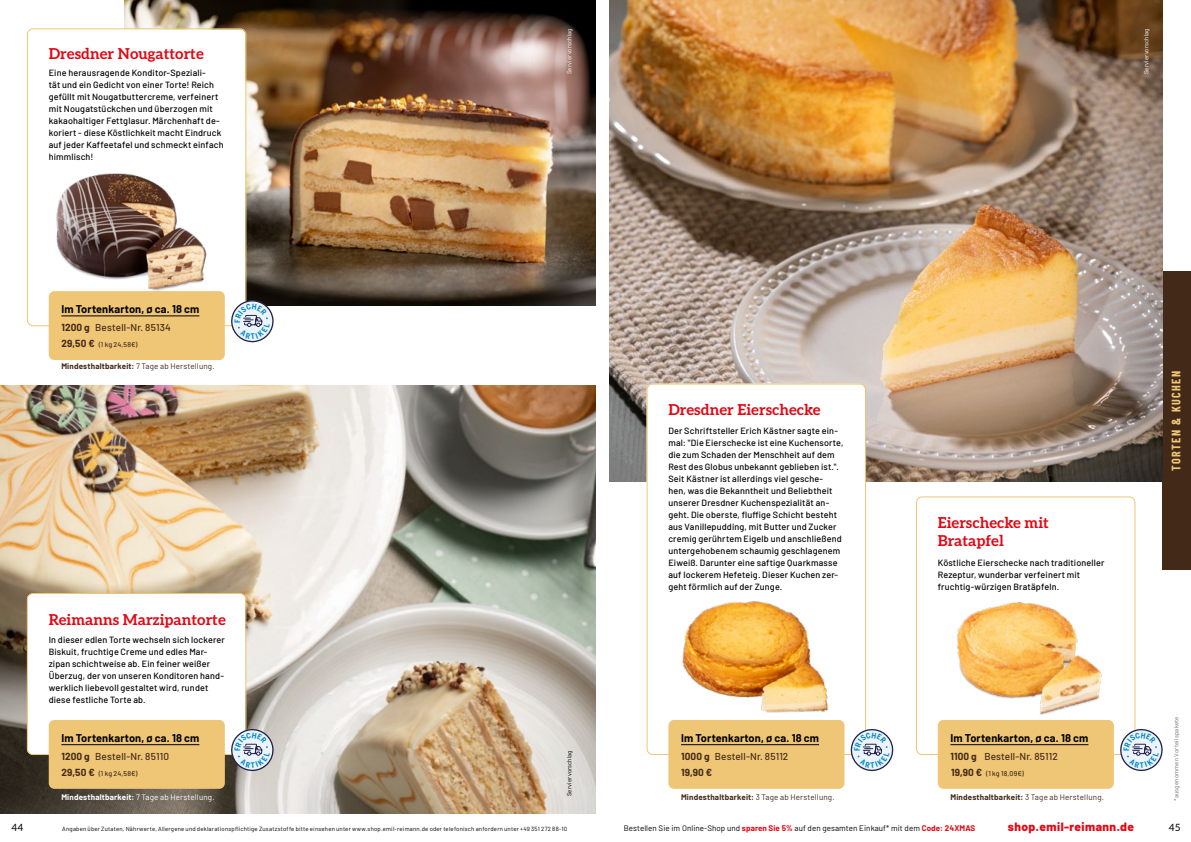
<style>
.page{position:relative;width:1191px;height:842px;background:#fff}
.page>*{position:absolute;margin:0;border:0;box-sizing:border-box;transform-origin:0 0}
.t1{font:700 15px/18px "Aleo";color:#e30613}
.t2{font:800 12px "Barlow";letter-spacing:.04em;color:#e30613}
.t3{font:700 12px "Barlow Condensed";letter-spacing:.12em;color:#efc675}
.t4{font:700 11px "Barlow";letter-spacing:.01em;color:#000}
.t5{font:500 10px "Barlow";letter-spacing:.01em;color:#432918}
.t6{font:700 10px/15.7px "Barlow";letter-spacing:.015em;color:#432918}
.t7{font:10px "Aleo";color:#000}
.t8{font:500 9px/12px "Barlow";letter-spacing:.02em;color:#000}
.t9{font:700 8px "Barlow";letter-spacing:.02em;color:#432918}
.t10{font:8px "Barlow";letter-spacing:.01em;color:#000}
.t11{font:700 8px "Barlow";letter-spacing:.02em;color:#fff}
.t12{font:500 7px "Barlow";letter-spacing:.015em;color:#432918}
.t13{font:6px "Barlow";letter-spacing:.03em;color:#000}
.t14{font:6px "Barlow";letter-spacing:.02em;color:#fff}
.t15{font:6px "Barlow";letter-spacing:.035em;color:#706f6f}
.s1{font-weight:700;font-size:10px}
.s2{font-weight:400}
.s3{font-weight:700;color:#e30613}
</style>
<div class="page">
<div style="left:1162px;top:272px;width:29px;height:298px;background:#432918"></div>
<img style="left:609px;top:0;width:553px;height:481px">
<img style="left:0;top:386px;width:595px;height:428px">
<img style="left:125px;top:0;width:470px;height:305px">
<div style="left:27px;top:29px;width:218px;height:297px;background:#fff;border-radius:6px"></div>
<div style="left:27px;top:28px;width:219px;height:298px;border:1px solid #efc675;border-radius:6px"></div>
<div style="left:49px;top:291px;width:176px;height:69px;background:#efc675;border-radius:6px"></div>
<hr style="left:61px;top:316px;width:138px;height:1px;background:#000">
<img style="left:48px;top:173px;width:177px;height:126px">
<div style="left:27px;top:593px;width:218px;height:162px;background:#fff;border-radius:6px"></div>
<div style="left:27px;top:593px;width:219px;height:162px;border:1px solid #efc675;border-radius:6px"></div>
<div style="left:49px;top:720px;width:176px;height:69px;background:#efc675;border-radius:6px"></div>
<hr style="left:61px;top:744px;width:138px;height:1px;background:#000">
<div style="left:646px;top:384px;width:219px;height:370px;background:#fff;border-radius:6px"></div>
<div style="left:646px;top:384px;width:220px;height:371px;border:1px solid #efc675;border-radius:6px"></div>
<div style="left:668px;top:720px;width:176px;height:69px;background:#efc675;border-radius:6px"></div>
<hr style="left:681px;top:744px;width:138px;height:1px;background:#000">
<img style="left:669px;top:601px;width:175px;height:122px">
<div style="left:916px;top:496px;width:219px;height:259px;border:1px solid #efc675;border-radius:6px"></div>
<div style="left:937px;top:720px;width:176px;height:69px;background:#efc675;border-radius:6px"></div>
<hr style="left:950px;top:744px;width:138px;height:1px;background:#000">
<img style="left:937px;top:602px;width:177px;height:122px">
<svg style="left:230px;top:299px;width:44px;height:44px"></svg>
<svg style="left:230px;top:728px;width:44px;height:44px;background:#c3c6ce"></svg>
<svg style="left:850px;top:728px;width:44px;height:44px"></svg>
<svg style="left:1119px;top:728px;width:44px;height:44px"></svg>
<h1 class="t1" style="left:49px;top:44px;width:157px">Dresdner Nougattorte</h1>
<p class="t8" style="left:49px;top:66px;width:176px">Eine herausragende Konditor-Speziali-<br>tät und ein Gedicht von einer Torte! Reich gefüllt mit Nougatbuttercreme, verfeinert mit Nougatstückchen und überzogen mit kakaohaltiger Fettglasur. Märchenhaft de&shy;koriert - diese Köstlichkeit macht Eindruck auf jeder Kaffeetafel und schmeckt einfach himmlisch!</p>
<p class="t14" style="left:565px;top:74px;width:47px;rotate:-90deg">Serviervorschlag</p>
<p class="t14" style="left:1142px;top:74px;width:47px;rotate:-90deg">Serviervorschlag</p>
<p class="t4" style="left:61px;top:301px;width:139px">Im Tortenkarton, ø ca. 18 cm</p>
<p class="t6" style="left:61px;top:319px;width:30px">1200 g</p>
<p class="t12" style="left:61px;top:339px;width:78px"><span class="s1">29,50 €</span> (1 kg 24,58€)</p>
<p class="t5" style="left:95px;top:320px;width:77px">Bestell-Nr. 85134</p>
<p class="t9" style="left:61px;top:361px;width:155px">Mindesthaltbarkeit: <span class="s2">7 Tage ab Herstellung.</span></p>
<h1 class="t1" style="left:668px;top:400px;width:154px">Dresdner Eierschecke</h1>
<p class="t8" style="left:668px;top:424px;width:177px">Der Schriftsteller Erich Kästner sagte ein&shy;mal: "Die Eierschecke ist eine Kuchensorte, die zum Schaden der Menschheit auf dem Rest des Globus unbekannt geblieben ist.".<br>Seit Kästner ist allerdings viel gesche-<br>hen, was die Bekanntheit und Beliebtheit unserer Dresdner Kuchenspezialität an&shy;geht. Die oberste, fluffige Schicht besteht aus Vanillepudding, mit Butter und Zucker cremig gerührtem Eigelb und anschließend untergehobenem schaumig geschlagenem Eiweiß. Darunter eine saftige Quarkmasse auf lockerem Hefeteig. Dieser Kuchen zer&shy;geht förmlich auf der Zunge.</p>
<h1 class="t1" style="left:937px;top:513px;width:113px">Eierschecke mit<br>Bratapfel</h1>
<p class="t8" style="left:937px;top:556px;width:168px">Köstliche Eierschecke nach traditioneller<br>Rezeptur, wunderbar verfeinert mit fruchtig-würzigen Bratäpfeln.</p>
<h1 class="t1" style="left:49px;top:610px;width:179px">Reimanns Marzipantorte</h1>
<p class="t8" style="left:49px;top:633px;width:178px">In dieser edlen Torte wechseln sich lockerer Biskuit, fruchtige Creme und edles Mar&shy;zipan schichtweise ab. Ein feiner weißer Überzug, der von unseren Konditoren hand&shy;werklich liebevoll gestaltet wird, rundet diese festliche Torte ab.</p>
<p class="t4" style="left:61px;top:729px;width:139px">Im Tortenkarton, ø ca. 18 cm</p>
<p class="t6" style="left:61px;top:748px;width:30px">1200 g</p>
<p class="t12" style="left:61px;top:768px;width:78px"><span class="s1">29,50 €</span> (1 kg 24,58€)</p>
<p class="t4" style="left:681px;top:729px;width:139px">Im Tortenkarton, ø ca. 18 cm</p>
<p class="t6" style="left:681px;top:748px;width:33px">1000 g<br>19,90 €</p>
<p class="t5" style="left:715px;top:749px;width:75px">Bestell-Nr. 85112</p>
<p class="t4" style="left:950px;top:729px;width:139px">Im Tortenkarton, ø ca. 18 cm</p>
<p class="t6" style="left:950px;top:748px;width:28px">1100 g</p>
<p class="t12" style="left:951px;top:768px;width:74px"><span class="s1">19,90 €</span> (1 kg 18,09€)</p>
<p class="t13" style="left:565px;top:796px;width:47px;rotate:-90deg">Serviervorschlag</p>
<p class="t5" style="left:95px;top:749px;width:75px">Bestell-Nr. 85110</p>
<p class="t5" style="left:984px;top:749px;width:75px">Bestell-Nr. 85112</p>
<p class="t11" style="left:61px;top:791px;width:155px">Mindesthaltbarkeit: <span class="s2">7 Tage ab Herstellung.</span></p>
<p class="t9" style="left:681px;top:791px;width:155px">Mindesthaltbarkeit: <span class="s2">3 Tage ab Herstellung.</span></p>
<p class="t9" style="left:950px;top:791px;width:155px">Mindesthaltbarkeit: <span class="s2">3 Tage ab Herstellung.</span></p>
<h2 class="t3" style="left:1167px;top:471px;width:102px;rotate:-90deg">TORTEN &amp; KUCHEN</h2>
<p class="t15" style="left:1172px;top:801px;width:86px;rotate:-90deg">*ausgenommen Vorteilspakete</p>
<p class="t7" style="left:11px;top:819px;width:13px">44</p>
<p class="t10" style="left:624px;top:822px;width:353px">Bestellen Sie im Online-Shop und <span class="s3">sparen Sie 5%</span> auf den gesamten Einkauf* mit dem <span class="s3">Code: 24XMAS</span></p>
<h2 class="t2" style="left:1007px;top:817px;width:128px">shop.emil-reimann.de</h2>
<p class="t7" style="left:1168px;top:819px;width:13px">45</p>
<p class="t13" style="left:62px;top:824px;width:506px">Angaben über Zutaten, Nährwerte, Allergene und deklarationspflichtige Zusatzstoffe bitte einsehen unter www.shop.emil-reimann.de oder telefonisch anfordern unter +49 351 272 88-10</p>
</div>
